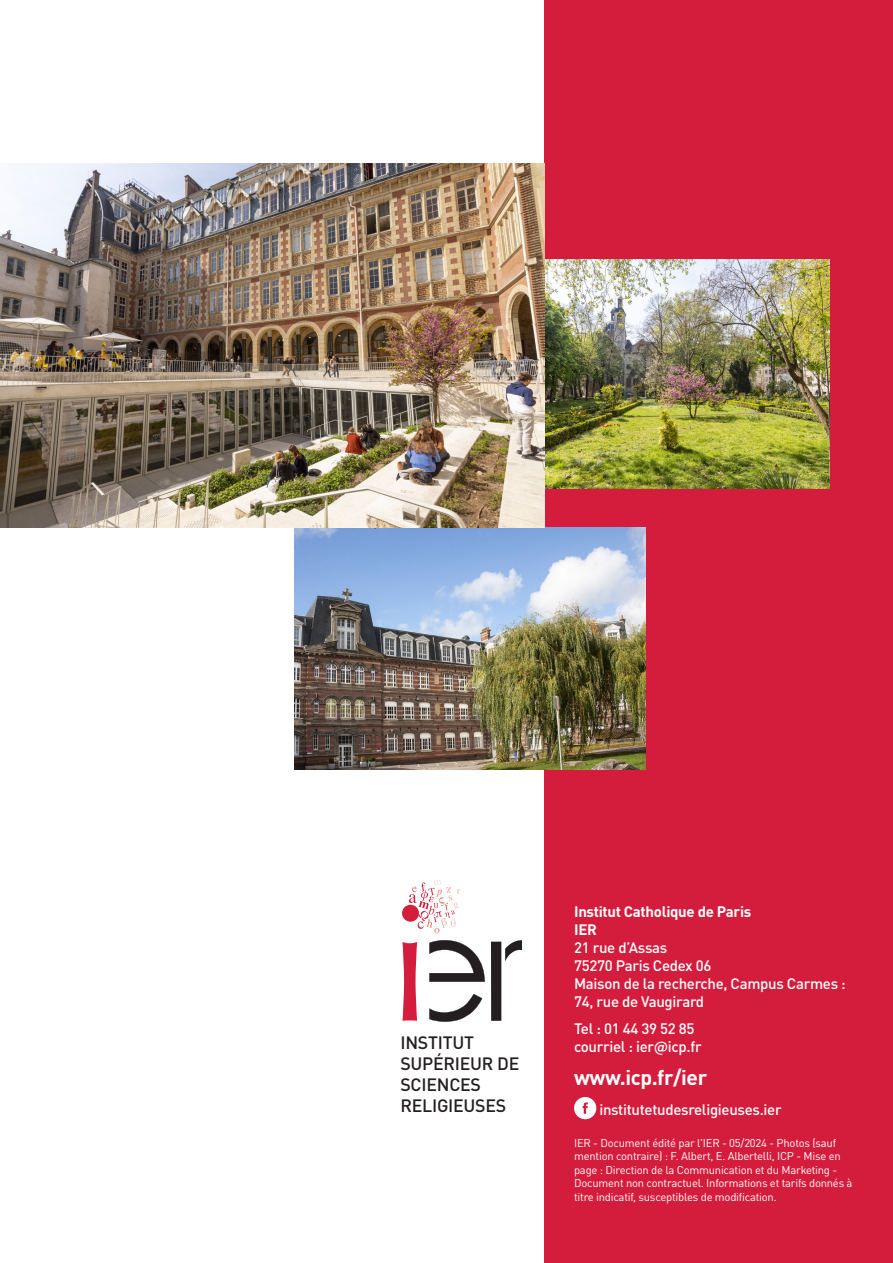
<style>
.page{position:relative;width:893px;height:1263px;background:#fff}
.page>*{position:absolute;margin:0;border:0;box-sizing:border-box;transform-origin:0 0}
.t1{font:700 21px "DINOT";letter-spacing:-.02em;color:#fff}
.t2{font:500 17.7px/20.9px "DINOT";letter-spacing:-.015em;color:#231f20}
.t3{font:500 15px/18px "DINOT";letter-spacing:-.02em;color:#fff}
.t4{font:700 15px/18px "DINOT";letter-spacing:-.02em;color:#fff}
.t5{font:11.25px/13.5px "DINOT";letter-spacing:-.02em;color:#fff}
</style>
<div class="page">
<div style="left:544px;top:0;width:349px;height:1263px;background:#d41d3c"></div>
<svg style="left:574px;top:1097px;width:22px;height:22px"></svg>
<img style="left:295px;top:527px;width:351px;height:242px">
<img style="left:544px;top:259px;width:285px;height:230px">
<img style="left:0;top:164px;width:544px;height:363px">
<div style="left:491px;top:942px;width:10px;height:79px;background:#231f20"></div>
<svg style="left:505px;top:940px;width:16px;height:21px"></svg>
<svg style="left:402px;top:880px;width:58px;height:53px"></svg>
<svg style="left:402px;top:942px;width:15px;height:79px"></svg>
<svg style="left:429px;top:994px;width:53px;height:28px"></svg>
<svg style="left:429px;top:940px;width:56px;height:42px"></svg>
<h2 class="t2" style="left:400px;top:1032px;width:121px">INSTITUT<br>SUPÉRIEUR DE<br>SCIENCES<br>RELIGIEUSES</h2>
<h3 class="t4" style="left:574px;top:902px;width:179px">Institut Catholique de Paris<br>IER</h3>
<h3 class="t3" style="left:574px;top:938px;width:273px">21 rue d’Assas<br>75270 Paris Cedex 06<br>Maison de la recherche, Campus Carmes :<br>74, rue de Vaugirard</h3>
<h3 class="t3" style="left:574px;top:1019px;width:129px">Tel : 01 44 39 52 85 courriel : ier@icp.fr</h3>
<h1 class="t1" style="left:574px;top:1064px;width:135px">www.icp.fr/ier</h1>
<h3 class="t3" style="left:599px;top:1100px;width:184px">institutetudesreligieuses.ier</h3>
<p class="t5" style="left:574px;top:1135px;width:280px">IER - Document édité par l'IER - 05/2024 - Photos (sauf mention contraire) : F. Albert, E. Albertelli, ICP - Mise en page : Direction de la Communication et du Marketing - Document non contractuel. Informations et tarifs donnés à titre indicatif, susceptibles de modification.</p>
</div>
